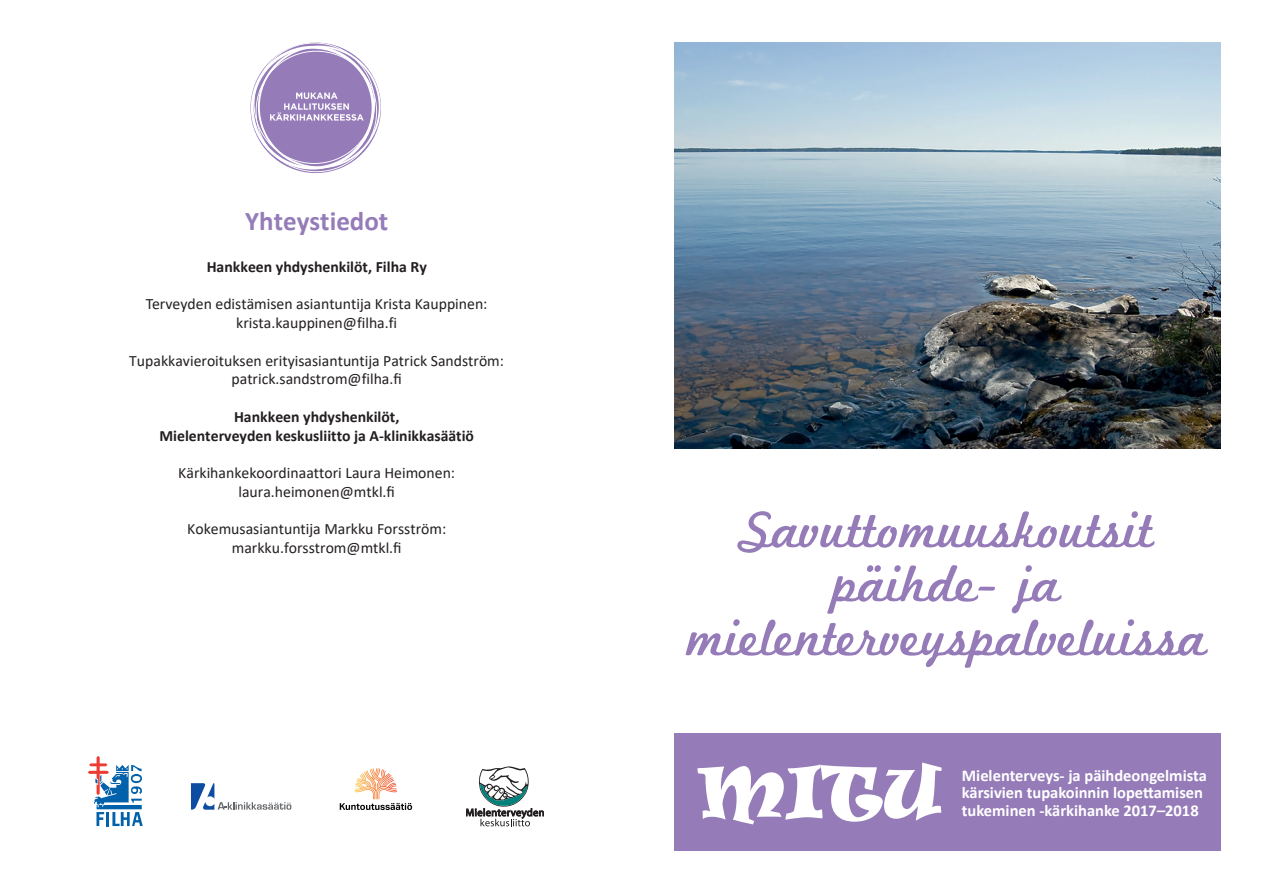
<style>
.page{position:relative;width:1263px;height:893px;background:#fff}
.page>*{position:absolute;margin:0;border:0;box-sizing:border-box;transform-origin:0 0}
.t1{font:68.7px "Ravie";color:#fff}
.t2{font:54px "Marketing Script";color:#957cb9}
.Leipis{font:700 27px "Calibri";color:#957cb9}
.t3{font:700 16.5px/17.9px "Calibri";color:#fff}
.Leipis-2{font:15.75px/18.8px "Calibri";color:#231f20;text-align:center}
.Leipis-3{font:700 15.75px/18.8px "Calibri";color:#231f20;text-align:center}
</style>
<div class="page">
<img style="left:674px;top:43px;width:546px;height:405px">
<div style="left:674px;top:733px;width:546px;height:117px;background:#957cb9"></div>
<svg style="left:191px;top:783px;width:100px;height:27px"></svg>
<svg style="left:251px;top:43px;width:130px;height:129px"></svg>
<svg style="left:466px;top:766px;width:78px;height:60px"></svg>
<svg style="left:88px;top:756px;width:55px;height:70px"></svg>
<svg style="left:340px;top:768px;width:72px;height:42px"></svg>
<p class="Leipis" style="left:245px;top:202px;width:145px">Yhteystiedot</p>
<p class="Leipis-3" style="left:207px;top:257px;width:222px">Hankkeen yhdyshenkilöt, Filha Ry</p>
<p class="Leipis-2" style="left:146px;top:294px;width:343px">Terveyden edistämisen asiantuntija Krista Kauppinen: krista.kauppinen@filha.fi</p>
<p class="Leipis-2" style="left:129px;top:350px;width:376px">Tupakkavieroituksen erityisasiantuntija Patrick Sandström: patrick.sandstrom@filha.fi</p>
<p class="Leipis-3" style="left:159px;top:407px;width:316px">Hankkeen yhdyshenkilöt,<br>Mielenterveyden keskusliitto ja A-klinikkasäätiö</p>
<p class="Leipis-2" style="left:178px;top:463px;width:278px">Kärkihankekoordinaattori Laura Heimonen: laura.heimonen@mtkl.fi</p>
<p class="Leipis-2" style="left:187px;top:519px;width:261px">Kokemusasiantuntija Markku Forsström: markku.forsstrom@mtkl.fi</p>
<p class="t2" style="left:740px;top:497px;width:415px">Savuttomuuskoutsit</p>
<p class="t2" style="left:833px;top:551px;width:229px">päihde- ja</p>
<p class="t2" style="left:687px;top:605px;width:521px">mielenterveyspalveluissa</p>
<p class="t1" style="left:698px;top:745px;width:245px">MITU</p>
<p class="t3" style="left:962px;top:766px;width:247px">Mielenterveys- ja päihdeongelmista kärsivien tupakoinnin lopettamisen</p>
<p class="t3" style="left:962px;top:802px;width:238px">tukeminen -kärkihanke 2017–2018</p>
</div>
